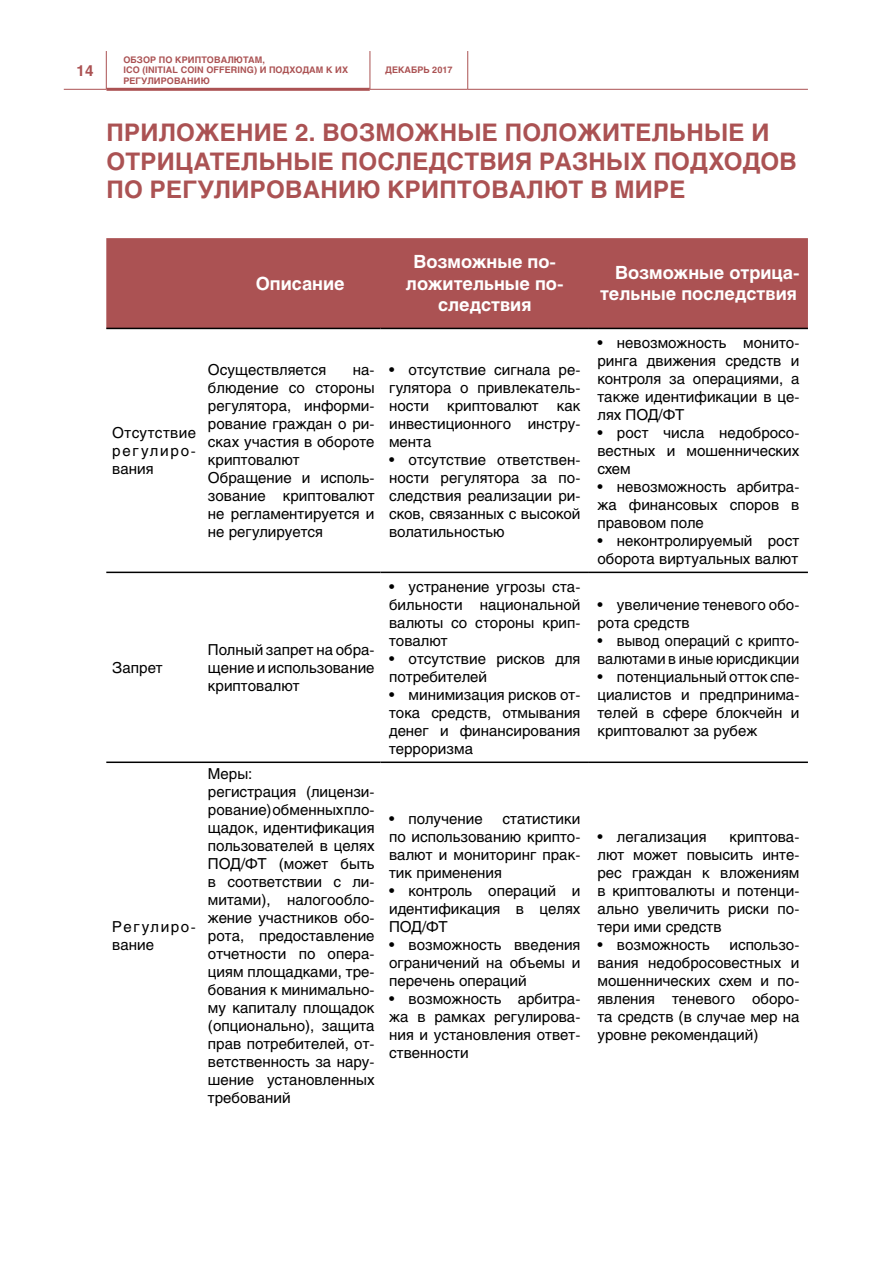
<style>
.page{position:relative;width:893px;height:1263px;background:#fff}
.page>*{position:absolute;margin:0;border:0;box-sizing:border-box;transform-origin:0 0}
.t1{font:700 24px/28.8px "Helios";letter-spacing:.01em;color:#ab5253}
.t2{font:700 18px/21.6px "Helios";color:#fff;text-align:center}
.t3{font:15px/18px "Helios";color:#000;text-align:justify}
.t4{font:15px/18px "Helios";color:#000;scale:.96 1}
.t5{font:15px/18px "Helios";letter-spacing:.09em;color:#000}
.t6{font:700 15px "Helios";color:#ab5253}
.t7{font:700 9px/10.5px "Helios";letter-spacing:.01em;color:#ab5253}
.s1{font-family:"Myriad Pro";font-weight:400;font-size:16.5px;color:#ab5253}
</style>
<div class="page">
<hr style="left:106px;top:51px;width:1px;height:38px;background:#ab5253">
<hr style="left:370px;top:51px;width:1px;height:38px;background:#ab5253">
<hr style="left:467px;top:51px;width:1px;height:38px;background:#ab5253">
<hr style="left:64px;top:89px;width:42px;height:1px;background:#ab5253">
<hr style="left:370px;top:89px;width:98px;height:1px;background:#ab5253">
<hr style="left:468px;top:89px;width:340px;height:1px;background:#ab5253">
<hr style="left:106px;top:88px;width:264px;height:3px;background:#ab5253">
<div style="left:106px;top:238px;width:702px;height:90px;background:#ab5253"></div>
<hr style="left:106px;top:328px;width:96px;height:1px;background:#000">
<hr style="left:202px;top:328px;width:179px;height:1px;background:#000">
<hr style="left:381px;top:328px;width:208px;height:1px;background:#000">
<hr style="left:589px;top:328px;width:219px;height:1px;background:#000">
<hr style="left:106px;top:572px;width:96px;height:1px;background:#000">
<hr style="left:202px;top:572px;width:179px;height:1px;background:#000">
<hr style="left:381px;top:572px;width:208px;height:1px;background:#000">
<hr style="left:589px;top:572px;width:219px;height:1px;background:#000">
<hr style="left:106px;top:761px;width:96px;height:2px;background:#000">
<hr style="left:202px;top:761px;width:179px;height:2px;background:#000">
<hr style="left:381px;top:761px;width:208px;height:2px;background:#000">
<hr style="left:589px;top:761px;width:219px;height:2px;background:#000">
<p class="t6" style="left:77px;top:61px;width:18px">14</p>
<p class="t7" style="left:123px;top:54px;width:226px">ОБЗОР ПО КРИПТОВАЛЮТАМ,<br>ICO (INITIAL COIN OFFERING) И ПОДХОДАМ К ИХ<br>РЕГУЛИРОВАНИЮ</p>
<p class="t7" style="left:385px;top:65px;width:69px">ДЕКАБРЬ 2017</p>
<h1 class="t1" style="left:106px;top:117px;width:692px">ПРИЛОЖЕНИЕ 2. ВОЗМОЖНЫЕ ПОЛОЖИТЕЛЬНЫЕ И<br>ОТРИЦАТЕЛЬНЫЕ ПОСЛЕДСТВИЯ РАЗНЫХ ПОДХОДОВ<br>ПО РЕГУЛИРОВАНИЮ КРИПТОВАЛЮТ В МИРЕ</h1>
<p class="t3" style="left:112px;top:423px;width:85px">Отсутствие регулиро&shy;вания</p>
<p class="t3" style="left:112px;top:658px;width:52px">Запрет</p>
<p class="t5" style="left:112px;top:917px;width:85px">Регулиро&shy;вание</p>
<p class="t2" style="left:238px;top:272px;width:108px"><span class="s1">±</span> Описание</p>
<p class="t2" style="left:406px;top:251px;width:159px">Возможные по&shy;ложительные по&shy;следствия</p>
<p class="t2" style="left:597px;top:262px;width:204px;line-height:21px;text-align:left"><span class="s1">±</span> Возможные отрица&shy;тельные последствия</p>
<p class="t3" style="left:208px;top:360px;width:120px">Осуществляется</p>
<p class="t3" style="left:208px;top:360px;width:168px;text-align:left;text-indent:145px">на&shy;блюдение со стороны регулятора, информи&shy;рование граждан о ри&shy;сках участия в обороте криптовалют<br>Обращение и исполь&shy;зование криптовалют не регламентируется и не регулируется</p>
<p class="t3" style="left:389px;top:360px;width:193px">• отсутствие сигнала ре&shy;гулятора о привлекатель&shy;ности криптовалют как инвестиционного инстру&shy;мента</p>
<p class="t3" style="left:389px;top:450px;width:193px">• отсутствие ответствен&shy;ности регулятора за по&shy;следствия реализации ри&shy;сков, связанных с высокой волатильностью</p>
<p class="t3" style="left:208px;top:640px;width:168px">Полный запрет на обра&shy;щение и использование криптовалют</p>
<p class="t3" style="left:208px;top:764px;width:168px;text-align:left">Меры:<br>регистрация (лицензи&shy;рование) обменных пло&shy;щадок, идентификация пользователей в целях<br>ПОД/ФТ (может быть в соответствии с ли&shy;митами), налогообло&shy;жение участников обо&shy;рота, предоставление отчетности по опера&shy;циям площадками, тре&shy;бования к минимально&shy;му капиталу площадок (опционально), защита прав потребителей, от&shy;ветственность за нару&shy;шение установленных требований</p>
<p class="t3" style="left:389px;top:577px;width:193px">• устранение угрозы ста&shy;бильности национальной валюты со стороны крип&shy;товалют</p>
<p class="t3" style="left:389px;top:649px;width:193px">• отсутствие рисков для потребителей</p>
<p class="t3" style="left:389px;top:685px;width:193px">• минимизация рисков от&shy;тока средств, отмывания денег и финансирования терроризма</p>
<p class="t3" style="left:389px;top:809px;width:193px;text-indent:113px">статистики по использованию крипто&shy;валют и мониторинг прак&shy;тик применения</p>
<p class="t3" style="left:389px;top:881px;width:193px">• контроль операций и идентификация в целях ПОД/ФТ</p>
<p class="t3" style="left:389px;top:935px;width:193px">• возможность введения ограничений на объемы и перечень операций</p>
<p class="t3" style="left:389px;top:989px;width:193px">• возможность арбитра&shy;жа в рамках регулирова&shy;ния и установления ответ&shy;ственности</p>
<p class="t3" style="left:389px;top:809px;width:95px">• получение</p>
<p class="t3" style="left:597px;top:333px;width:203px">• невозможность монито&shy;ринга движения средств и контроля за операциями, а также идентификации в це&shy;лях ПОД/ФТ</p>
<p class="t3" style="left:597px;top:423px;width:203px">• рост числа недобросо&shy;вестных и мошеннических схем</p>
<p class="t3" style="left:597px;top:477px;width:203px">• невозможность арбитра&shy;жа финансовых споров в правовом поле</p>
<p class="t3" style="left:597px;top:531px;width:203px">• неконтролируемый рост оборота виртуальных валют</p>
<p class="t3" style="left:597px;top:595px;width:203px">• увеличение теневого обо&shy;рота средств</p>
<p class="t4" style="left:597px;top:631px;width:212px">• вывод операций с крипто&shy;валютами в иные юрисдикции</p>
<p class="t3" style="left:597px;top:667px;width:203px">• потенциальный отток спе&shy;циалистов и предпринима&shy;телей в сфере блокчейн и криптовалют за рубеж</p>
<p class="t3" style="left:597px;top:827px;width:203px;text-indent:132px">криптова&shy;лют может повысить инте&shy;рес граждан к вложениям в криптовалюты и потенци&shy;ально увеличить риски по&shy;тери ими средств</p>
<p class="t3" style="left:597px;top:935px;width:114px">• возможность</p>
<p class="t3" style="left:597px;top:827px;width:111px">• легализация</p>
<p class="t3" style="left:597px;top:935px;width:203px;text-indent:132px">использо&shy;вания недобросовестных и мошеннических схем и по&shy;явления теневого оборо&shy;та средств (в случае мер на уровне рекомендаций)</p>
</div>
